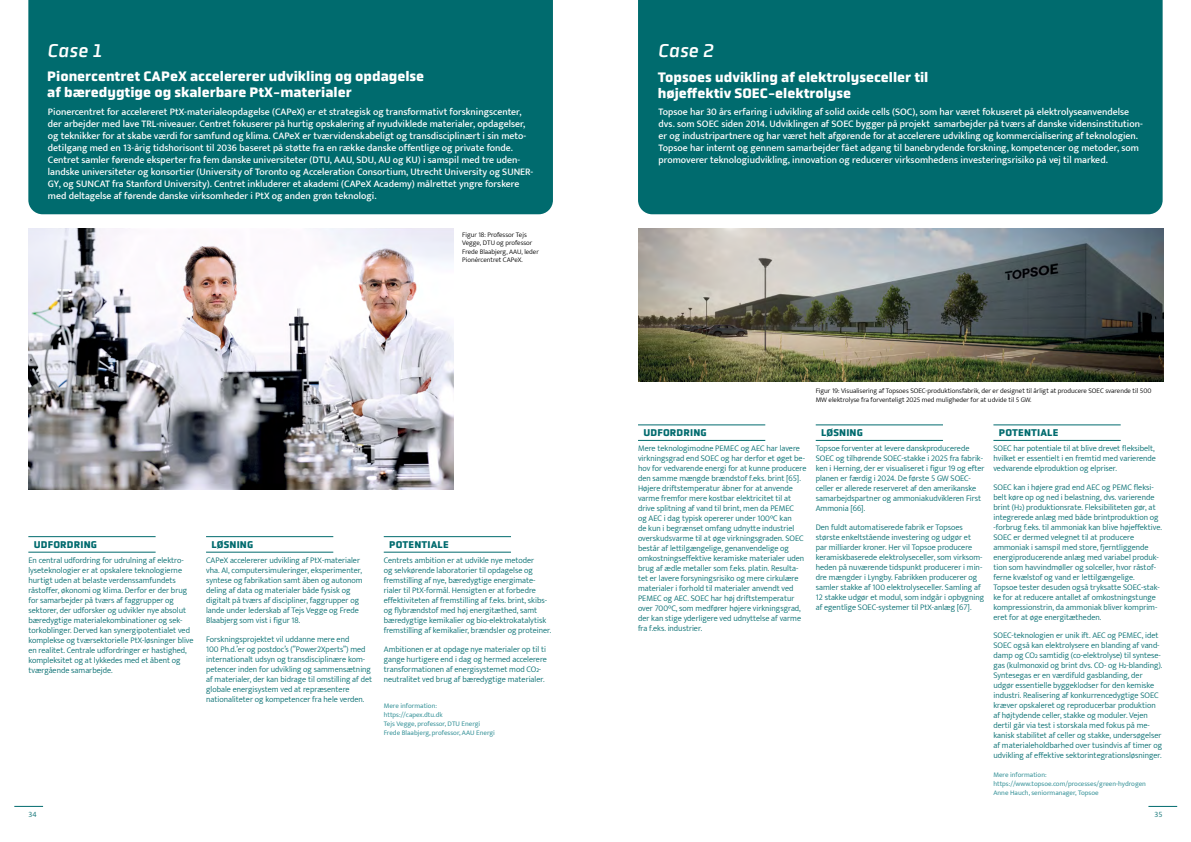
<style>
.page{position:relative;width:1191px;height:842px;background:#fff}
.page>*{position:absolute;margin:0;border:0;box-sizing:border-box;transform-origin:0 0}
.t1{font:italic 19px "Obvia";color:#fff}
.t2{font:700 14px/16px "Obvia";color:#fff}
.t3{font:500 10px/12px "Mukta";color:#fff}
.t4{font:700 10px "Obvia";letter-spacing:.015em;color:#006b6e}
.t5{font:300 8.5px/10px "Mukta";color:#006b6e}
.t6{font:300 8px "Mukta";color:#006b6e}
.t7{font:300 7px/8.4px "Mukta";color:#000}
.t8{font:7px/9px "Mukta";color:#3e969c}
</style>
<div class="page">
<svg style="left:1148px;top:806px;width:29px;height:1px"></svg>
<svg style="left:14px;top:806px;width:29px;height:1px"></svg>
<div style="left:28px;top:0;width:525px;height:214px;background:#006b6e"></div>
<img style="left:28px;top:229px;width:425px;height:260px">
<div style="left:638px;top:0;width:524px;height:214px;background:#006b6e"></div>
<img style="left:638px;top:229px;width:525px;height:152px">
<hr style="left:28px;top:536px;width:128px;height:1px;background:#006b6e">
<hr style="left:206px;top:536px;width:127px;height:1px;background:#006b6e">
<hr style="left:384px;top:536px;width:127px;height:1px;background:#006b6e">
<hr style="left:28px;top:552px;width:128px;height:1px;background:#006b6e">
<hr style="left:206px;top:552px;width:127px;height:1px;background:#006b6e">
<hr style="left:384px;top:552px;width:127px;height:1px;background:#006b6e">
<hr style="left:638px;top:425px;width:127px;height:1px;background:#006b6e">
<hr style="left:815px;top:425px;width:128px;height:1px;background:#006b6e">
<hr style="left:993px;top:425px;width:127px;height:1px;background:#006b6e">
<hr style="left:638px;top:440px;width:127px;height:1px;background:#006b6e">
<hr style="left:815px;top:440px;width:128px;height:1px;background:#006b6e">
<hr style="left:993px;top:440px;width:127px;height:1px;background:#006b6e">
<h1 class="t1" style="left:47px;top:38px;width:57px">Case 1</h1>
<h2 class="t2" style="left:47px;top:69px;width:378px">Pionercentret CAPeX accelererer udvikling og opdagelse af bæredygtige og skalerbare PtX-materialer</h2>
<p class="t3" style="left:48px;top:105px;width:487px">Pionercentret for accelereret PtX-materialeopdagelse (CAPeX) er et strategisk og transformativt forskningscenter, der arbejder med lave TRL-niveauer. Centret fokuserer på hurtig opskalering af nyudviklede materialer, opdagelser, og teknikker for at skabe værdi for samfund og klima. CAPeX er tværvidenskabeligt og transdisciplinært i sin meto&shy;detilgang med en 13-årig tidshorisont til 2036 baseret på støtte fra en række danske offentlige og private fonde.<br>Centret samler førende eksperter fra fem danske universiteter (DTU, AAU, SDU, AU og KU) i samspil med tre uden&shy;landske universiteter og konsortier (University of Toronto og Acceleration Consortium, Utrecht University og SUNER-GY, og SUNCAT fra Stanford University). Centret inkluderer et akademi (CAPeX Academy) målrettet yngre forskere med deltagelse af førende danske virksomheder i PtX og anden grøn teknologi.</p>
<p class="t7" style="left:462px;top:230px;width:78px">Figur 18: Professor Tejs<br>Vegge, DTU og professor<br>Frede Blaabjerg, AAU, leder<br>Pionércentret CAPeX.</p>
<p class="t4" style="left:34px;top:538px;width:65px">UDFORDRING</p>
<p class="t4" style="left:211px;top:538px;width:43px">LØSNING</p>
<p class="t4" style="left:389px;top:538px;width:61px">POTENTIALE</p>
<p class="t5" style="left:28px;top:555px;width:167px">En central udfordring for udrulning af elektro&shy;lyseteknologier er at opskalere teknologierne hurtigt uden at belaste verdenssamfundets råstoffer, økonomi og klima. Derfor er der brug for samarbejder på tværs af faggrupper og sektorer, der udforsker og udvikler nye absolut bæredygtige materialekombinationer og sek&shy;torkoblinger. Derved kan synergipotentialet ved komplekse og tværsektorielle PtX-løsninger blive en realitet. Centrale udfordringer er hastighed, kompleksitet og at lykkedes med et åbent og tværgående samarbejde.</p>
<p class="t5" style="left:206px;top:555px;width:158px">CAPeX accelererer udvikling af PtX-materialer vha. AI, computersimuleringer, eksperimenter, syntese og fabrikation samt åben og autonom deling af data og materialer både fysisk og digitalt på tværs af discipliner, faggrupper og lande under lederskab af Tejs Vegge og Frede Blaabjerg som vist i figur 18.</p>
<p class="t5" style="left:206px;top:634px;width:167px">Forskningsprojektet vil uddanne mere end<br>100 Ph.d.’er og postdoc’s (”Power2Xperts”) med internationalt udsyn og transdisciplinære kom&shy;petencer inden for udvikling og sammensætning af materialer, der kan bidrage til omstilling af det globale energisystem ved at repræsentere nationaliteter og kompetencer fra hele verden.</p>
<p class="t5" style="left:384px;top:555px;width:169px">Centrets ambition er at udvikle nye metoder<br>og selvkørende laboratorier til opdagelse og fremstilling af nye, bæredygtige energimate&shy;rialer til PtX-formål. Hensigten er at forbedre effektiviteten af fremstilling af f.eks. brint, skibs&shy;og flybrændstof med høj energitæthed, samt bæredygtige kemikalier og bio-elektrokatalytisk fremstilling af kemikalier, brændsler og proteiner.</p>
<p class="t5" style="left:384px;top:644px;width:165px">Ambitionen er at opdage nye materialer op til ti gange hurtigere end i dag og hermed accelerere transformationen af energisystemet mod CO2- neutralitet ved brug af bæredygtige materialer.</p>
<p class="t8" style="left:384px;top:701px;width:113px">Mere information: https://capex.dtu.dk<br>Tejs Vegge, professor, DTU Energi<br>Frede Blaabjerg, professor, AAU Energi</p>
<h1 class="t1" style="left:658px;top:38px;width:57px">Case 2</h1>
<h2 class="t2" style="left:658px;top:69px;width:272px">Topsoes udvikling af elektrolyseceller til højeffektiv SOEC-elektrolyse</h2>
<p class="t3" style="left:658px;top:105px;width:486px">Topsoe har 30 års erfaring i udvikling af solid oxide cells (SOC), som har været fokuseret på elektrolyseanvendelse dvs. som SOEC siden 2014. Udviklingen af SOEC bygger på projekt samarbejder på tværs af danske vidensinstitution&shy;er og industripartnere og har været helt afgørende for at accelerere udvikling og kommercialisering af teknologien.<br>Topsoe har internt og gennem samarbejder fået adgang til banebrydende forskning, kompetencer og metoder, som promoverer teknologiudvikling, innovation og reducerer virksomhedens investeringsrisiko på vej til marked.</p>
<p class="t7" style="left:815px;top:387px;width:337px">Figur 19: Visualisering af Topsoes SOEC-produktionsfabrik, der er designet til årligt at producere SOEC svarende til 500<br>MW elektrolyse fra forventeligt 2025 med muligheder for at udvide til 5 GW.</p>
<p class="t4" style="left:643px;top:427px;width:65px">UDFORDRING</p>
<p class="t4" style="left:821px;top:427px;width:43px">LØSNING</p>
<p class="t4" style="left:998px;top:427px;width:61px">POTENTIALE</p>
<p class="t5" style="left:638px;top:443px;width:170px">Mere teknologimodne PEMEC og AEC har lavere virkningsgrad end SOEC og har derfor et øget be&shy;hov for vedvarende energi for at kunne producere den samme mængde brændstof f.eks. brint [65].<br>Højere driftstemperatur åbner for at anvende varme fremfor mere kostbar elektricitet til at drive splitning af vand til brint, men da PEMEC<br>og AEC i dag typisk opererer under 100°C kan<br>de kun i begrænset omfang udnytte industriel overskudsvarme til at øge virkningsgraden. SOEC består af lettilgængelige, genanvendelige og omkostningseffektive keramiske materialer uden brug af ædle metaller som f.eks. platin. Resulta&shy;tet er lavere forsyningsrisiko og mere cirkulære materialer i forhold til materialer anvendt ved PEMEC og AEC. SOEC har høj driftstemperatur over 700°C, som medfører højere virkningsgrad, der kan stige yderligere ved udnyttelse af varme fra f.eks. industrier.</p>
<p class="t5" style="left:815px;top:443px;width:170px">Topsoe forventer at levere danskproducerede SOEC og tilhørende SOEC-stakke i 2025 fra fabrik&shy;ken i Herning, der er visualiseret i figur 19 og efter planen er færdig i 2024. De første 5 GW SOEC&shy;celler er allerede reserveret af den amerikanske samarbejdspartner og ammoniakudvikleren First Ammonia [66].</p>
<p class="t5" style="left:815px;top:522px;width:170px">Den fuldt automatiserede fabrik er Topsoes største enkeltstående investering og udgør et par milliarder kroner. Her vil Topsoe producere keramiskbaserede elektrolyseceller, som virksom&shy;heden på nuværende tidspunkt producerer i min&shy;dre mængder i Lyngby. Fabrikken producerer og samler stakke af 100 elektrolyseceller. Samling af 12 stakke udgør et modul, som indgår i opbygning af egentlige SOEC-systemer til PtX-anlæg [67].</p>
<p class="t5" style="left:993px;top:443px;width:164px">SOEC har potentiale til at blive drevet fleksibelt, hvilket er essentielt i en fremtid med varierende vedvarende elproduktion og elpriser.</p>
<p class="t5" style="left:993px;top:482px;width:170px">SOEC kan i højere grad end AEC og PEMC fleksi&shy;belt køre op og ned i belastning, dvs. varierende brint (H2) produktionsrate. Fleksibiliteten gør, at integrerede anlæg med både brintproduktion og -forbrug f.eks. til ammoniak kan blive højeffektive.<br>SOEC er dermed velegnet til at producere ammoniak i samspil med store, fjerntliggende energiproducerende anlæg med variabel produk&shy;tion som havvindmøller og solceller, hvor råstof&shy;ferne kvælstof og vand er lettilgængelige.<br>Topsoe tester desuden også tryksatte SOEC-stak&shy;ke for at reducere antallet af omkostningstunge kompressionstrin, da ammoniak bliver komprim&shy;eret for at øge energitætheden.</p>
<p class="t5" style="left:993px;top:630px;width:170px">SOEC-teknologien er unik ift. AEC og PEMEC, idet SOEC også kan elektrolysere en blanding af vand&shy;damp og CO2 samtidig (co-elektrolyse) til syntese&shy;gas (kulmonoxid og brint dvs. CO- og H2-blanding).<br>Syntesegas er en værdifuld gasblanding, der udgør essentielle byggeklodser for den kemiske industri. Realisering af konkurrencedygtige SOEC kræver opskaleret og reproducerbar produktion af højtydende celler, stakke og moduler. Vejen dertil går via test i storskala med fokus på me&shy;kanisk stabilitet af celler og stakke, undersøgelser af materialeholdbarhed over tusindvis af timer og udvikling af effektive sektorintegrationsløsninger.</p>
<p class="t8" style="left:993px;top:770px;width:154px">Mere information: https://www.topsoe.com/processes/green-hydrogen<br>Anne Hauch, seniormanager, Topsoe</p>
<p class="t6" style="left:28px;top:809px;width:10px">34</p>
<p class="t6" style="left:1154px;top:809px;width:9px">35</p>
</div>
